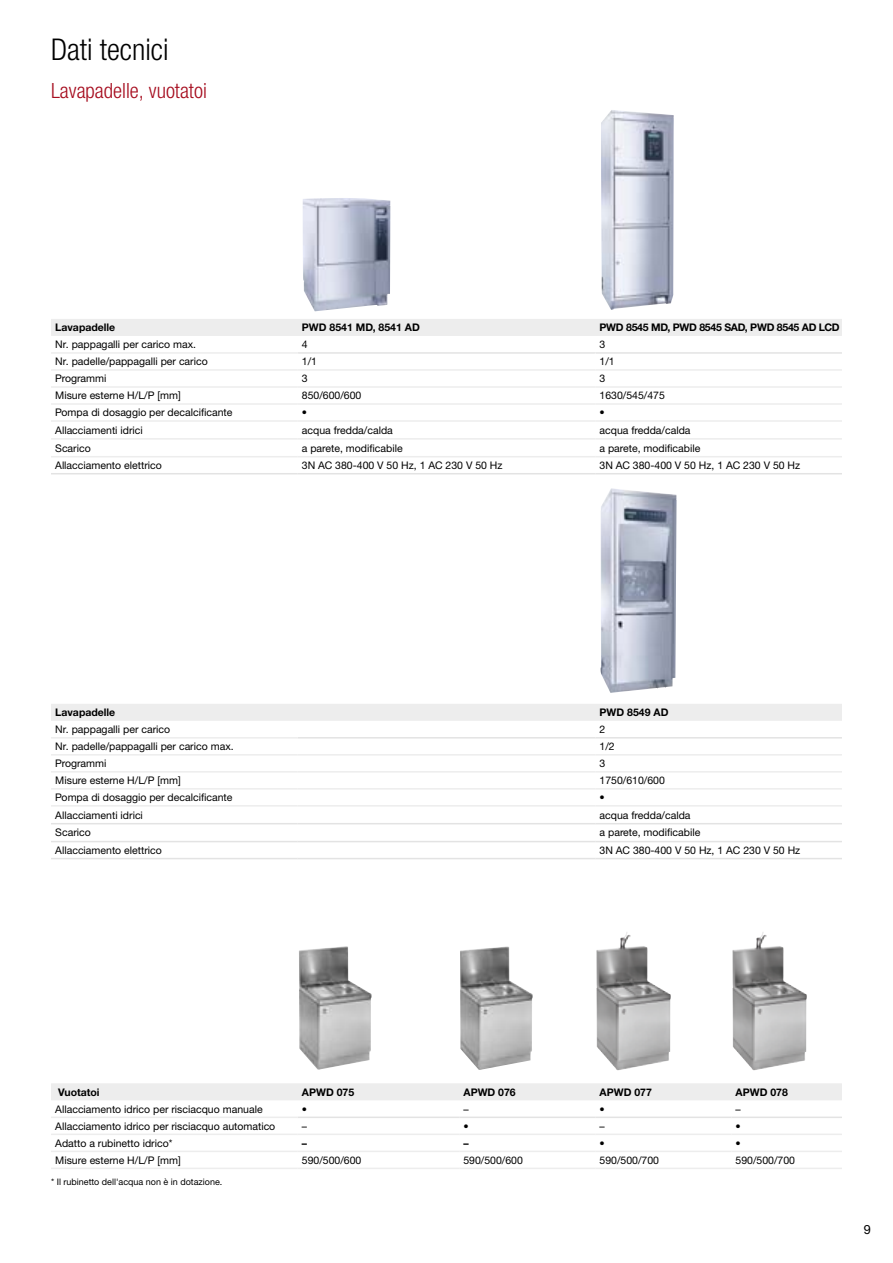
<style>
.page{position:relative;width:893px;height:1263px;background:#fff}
.page>*{position:absolute;margin:0;border:0;box-sizing:border-box;transform-origin:0 0}
.t1{font:300 condensed 30px "Helvetica Neue LTW1 G";color:#000}
.t2{font:300 condensed 21px "Helvetica Neue LTW1 G";color:#a60d1f}
.t3{font:12.75px "Helvetica Neue LTW1 G";color:#000}
.t4{font:10.5px "Helvetica Neue LTW1 G";color:#000}
.t5{font:700 10.5px "Helvetica Neue LTW1 G";color:#000}
.t6{font:700 10.5px "Helvetica Neue LTW1 G";letter-spacing:-.025em;color:#000}
.t7{font:9px "Helvetica Neue LTW1 G";color:#000}
</style>
<div class="page">
<img style="left:303px;top:198px;width:87px;height:113px">
<img style="left:601px;top:110px;width:73px;height:200px">
<img style="left:299px;top:946px;width:73px;height:124px">
<img style="left:460px;top:946px;width:73px;height:124px">
<img style="left:596px;top:932px;width:75px;height:138px">
<img style="left:732px;top:932px;width:75px;height:138px">
<img style="left:601px;top:488px;width:75px;height:205px">
<div style="left:51px;top:319px;width:791px;height:17px;background:#ededed"></div>
<hr style="left:51px;top:473px;width:247px;height:1px;background:#e3e3e3">
<hr style="left:298px;top:473px;width:297px;height:1px;background:#e3e3e3">
<hr style="left:595px;top:473px;width:247px;height:1px;background:#e3e3e3">
<hr style="left:298px;top:352px;width:297px;height:2px;background:#e3e3e3">
<hr style="left:595px;top:352px;width:247px;height:2px;background:#e3e3e3">
<hr style="left:51px;top:352px;width:247px;height:2px;background:#ededed">
<hr style="left:51px;top:369px;width:247px;height:2px;background:#ededed">
<hr style="left:298px;top:369px;width:297px;height:2px;background:#ededed">
<hr style="left:595px;top:369px;width:247px;height:2px;background:#ededed">
<hr style="left:51px;top:386px;width:247px;height:2px;background:#ededed">
<hr style="left:298px;top:386px;width:297px;height:2px;background:#ededed">
<hr style="left:595px;top:386px;width:247px;height:2px;background:#ededed">
<hr style="left:51px;top:403px;width:247px;height:2px;background:#ededed">
<hr style="left:298px;top:403px;width:297px;height:2px;background:#ededed">
<hr style="left:595px;top:403px;width:247px;height:2px;background:#ededed">
<hr style="left:51px;top:420px;width:247px;height:2px;background:#ededed">
<hr style="left:298px;top:420px;width:297px;height:2px;background:#ededed">
<hr style="left:595px;top:420px;width:247px;height:2px;background:#ededed">
<hr style="left:51px;top:438px;width:247px;height:2px;background:#ededed">
<hr style="left:298px;top:438px;width:297px;height:2px;background:#ededed">
<hr style="left:595px;top:438px;width:247px;height:2px;background:#ededed">
<hr style="left:51px;top:456px;width:247px;height:1px;background:#ededed">
<hr style="left:298px;top:456px;width:297px;height:1px;background:#ededed">
<hr style="left:595px;top:456px;width:247px;height:1px;background:#ededed">
<div style="left:51px;top:704px;width:791px;height:17px;background:#ededed"></div>
<hr style="left:298px;top:737px;width:297px;height:1px;background:#e3e3e3">
<hr style="left:595px;top:737px;width:247px;height:1px;background:#e3e3e3">
<hr style="left:51px;top:823px;width:247px;height:1px;background:#e3e3e3">
<hr style="left:298px;top:823px;width:297px;height:1px;background:#e3e3e3">
<hr style="left:595px;top:823px;width:247px;height:1px;background:#e3e3e3">
<hr style="left:51px;top:841px;width:247px;height:1px;background:#e3e3e3">
<hr style="left:298px;top:841px;width:297px;height:1px;background:#e3e3e3">
<hr style="left:595px;top:841px;width:247px;height:1px;background:#e3e3e3">
<hr style="left:51px;top:858px;width:247px;height:1px;background:#e3e3e3">
<hr style="left:298px;top:858px;width:297px;height:1px;background:#e3e3e3">
<hr style="left:595px;top:858px;width:247px;height:1px;background:#e3e3e3">
<hr style="left:51px;top:737px;width:247px;height:1px;background:#ededed">
<hr style="left:51px;top:754px;width:247px;height:1px;background:#ededed">
<hr style="left:298px;top:754px;width:297px;height:1px;background:#ededed">
<hr style="left:595px;top:754px;width:247px;height:1px;background:#ededed">
<hr style="left:51px;top:771px;width:247px;height:1px;background:#ededed">
<hr style="left:298px;top:771px;width:297px;height:1px;background:#ededed">
<hr style="left:595px;top:771px;width:247px;height:1px;background:#ededed">
<hr style="left:51px;top:788px;width:247px;height:1px;background:#ededed">
<hr style="left:298px;top:788px;width:297px;height:1px;background:#ededed">
<hr style="left:595px;top:788px;width:247px;height:1px;background:#ededed">
<hr style="left:51px;top:805px;width:247px;height:1px;background:#ededed">
<hr style="left:298px;top:805px;width:297px;height:1px;background:#ededed">
<hr style="left:595px;top:805px;width:247px;height:1px;background:#ededed">
<div style="left:51px;top:1083px;width:791px;height:17px;background:#ededed"></div>
<hr style="left:298px;top:1116px;width:161px;height:2px;background:#e3e3e3">
<hr style="left:459px;top:1116px;width:136px;height:2px;background:#e3e3e3">
<hr style="left:595px;top:1116px;width:136px;height:2px;background:#e3e3e3">
<hr style="left:731px;top:1116px;width:111px;height:2px;background:#e3e3e3">
<hr style="left:51px;top:1116px;width:247px;height:2px;background:#ededed">
<hr style="left:51px;top:1133px;width:247px;height:2px;background:#ededed">
<hr style="left:298px;top:1133px;width:161px;height:2px;background:#ededed">
<hr style="left:459px;top:1133px;width:136px;height:2px;background:#ededed">
<hr style="left:595px;top:1133px;width:136px;height:2px;background:#ededed">
<hr style="left:731px;top:1133px;width:111px;height:2px;background:#ededed">
<hr style="left:51px;top:1150px;width:247px;height:2px;background:#ededed">
<hr style="left:51px;top:1167px;width:247px;height:2px;background:#ededed">
<hr style="left:298px;top:1150px;width:161px;height:2px;background:#ededed">
<hr style="left:298px;top:1167px;width:161px;height:2px;background:#ededed">
<hr style="left:459px;top:1150px;width:136px;height:2px;background:#ededed">
<hr style="left:459px;top:1167px;width:136px;height:2px;background:#ededed">
<hr style="left:595px;top:1150px;width:136px;height:2px;background:#ededed">
<hr style="left:595px;top:1167px;width:136px;height:2px;background:#ededed">
<hr style="left:731px;top:1150px;width:111px;height:2px;background:#ededed">
<hr style="left:731px;top:1167px;width:111px;height:2px;background:#ededed">
<h1 class="t1" style="left:51px;top:32px;width:119px">Dati tecnici</h1>
<h2 class="t2" style="left:51px;top:78px;width:157px">Lavapadelle, vuotatoi</h2>
<p class="t5" style="left:55px;top:321px;width:62px">Lavapadelle</p>
<p class="t5" style="left:302px;top:321px;width:119px">PWD 8541 MD, 8541 AD</p>
<p class="t6" style="left:600px;top:321px;width:242px">PWD 8545 MD, PWD 8545 SAD, PWD 8545 AD LCD</p>
<p class="t4" style="left:55px;top:338px;width:142px">Nr. pappagalli per carico max.</p>
<p class="t4" style="left:302px;top:338px;width:7px">4</p>
<p class="t4" style="left:600px;top:338px;width:7px">3</p>
<p class="t4" style="left:55px;top:355px;width:154px">Nr. padelle/pappagalli per carico</p>
<p class="t4" style="left:302px;top:355px;width:17px">1/1</p>
<p class="t4" style="left:600px;top:355px;width:17px">1/1</p>
<p class="t4" style="left:55px;top:372px;width:53px">Programmi</p>
<p class="t4" style="left:302px;top:372px;width:7px">3</p>
<p class="t4" style="left:599px;top:372px;width:7px">3</p>
<p class="t4" style="left:55px;top:389px;width:127px">Misure esterne H/L/P [mm]</p>
<p class="t4" style="left:302px;top:389px;width:61px">850/600/600</p>
<p class="t4" style="left:599px;top:389px;width:67px">1630/545/475</p>
<p class="t4" style="left:55px;top:406px;width:179px">Pompa di dosaggio per decalcificante</p>
<p class="t4" style="left:302px;top:406px;width:7px">•</p>
<p class="t4" style="left:599px;top:406px;width:7px">•</p>
<p class="t4" style="left:55px;top:423px;width:89px">Allacciamenti idrici</p>
<p class="t4" style="left:302px;top:423px;width:93px">acqua fredda/calda</p>
<p class="t4" style="left:599px;top:423px;width:93px">acqua fredda/calda</p>
<p class="t4" style="left:55px;top:441px;width:37px">Scarico</p>
<p class="t4" style="left:302px;top:441px;width:102px">a parete, modificabile</p>
<p class="t4" style="left:599px;top:441px;width:102px">a parete, modificabile</p>
<p class="t4" style="left:55px;top:459px;width:108px">Allacciamento elettrico</p>
<p class="t4" style="left:302px;top:459px;width:202px">3N AC 380-400 V 50 Hz, 1 AC 230 V 50 Hz</p>
<p class="t4" style="left:599px;top:459px;width:202px">3N AC 380-400 V 50 Hz, 1 AC 230 V 50 Hz</p>
<p class="t5" style="left:55px;top:706px;width:62px">Lavapadelle</p>
<p class="t5" style="left:600px;top:706px;width:70px">PWD 8549 AD</p>
<p class="t4" style="left:55px;top:723px;width:116px">Nr. pappagalli per carico</p>
<p class="t4" style="left:600px;top:723px;width:7px">2</p>
<p class="t4" style="left:55px;top:740px;width:180px">Nr. padelle/pappagalli per carico max.</p>
<p class="t4" style="left:600px;top:740px;width:17px">1/2</p>
<p class="t4" style="left:55px;top:757px;width:53px">Programmi</p>
<p class="t4" style="left:600px;top:757px;width:7px">3</p>
<p class="t4" style="left:55px;top:774px;width:127px">Misure esterne H/L/P [mm]</p>
<p class="t4" style="left:600px;top:774px;width:67px">1750/610/600</p>
<p class="t4" style="left:55px;top:791px;width:179px">Pompa di dosaggio per decalcificante</p>
<p class="t4" style="left:600px;top:791px;width:7px">•</p>
<p class="t4" style="left:55px;top:808px;width:89px">Allacciamenti idrici</p>
<p class="t4" style="left:600px;top:808px;width:93px">acqua fredda/calda</p>
<p class="t4" style="left:55px;top:826px;width:37px">Scarico</p>
<p class="t4" style="left:600px;top:826px;width:102px">a parete, modificabile</p>
<p class="t4" style="left:55px;top:844px;width:108px">Allacciamento elettrico</p>
<p class="t4" style="left:600px;top:844px;width:202px">3N AC 380-400 V 50 Hz, 1 AC 230 V 50 Hz</p>
<p class="t5" style="left:58px;top:1085px;width:43px">Vuotatoi</p>
<p class="t5" style="left:302px;top:1085px;width:54px">APWD 075</p>
<p class="t5" style="left:463px;top:1085px;width:54px">APWD 076</p>
<p class="t5" style="left:600px;top:1085px;width:54px">APWD 077</p>
<p class="t5" style="left:736px;top:1085px;width:54px">APWD 078</p>
<p class="t4" style="left:55px;top:1102px;width:209px">Allacciamento idrico per risciacquo manuale</p>
<p class="t4" style="left:302px;top:1102px;width:7px">•</p>
<p class="t4" style="left:463px;top:1102px;width:7px">–</p>
<p class="t4" style="left:600px;top:1102px;width:7px">•</p>
<p class="t4" style="left:736px;top:1102px;width:7px">–</p>
<p class="t4" style="left:55px;top:1119px;width:222px">Allacciamento idrico per risciacquo automatico</p>
<p class="t4" style="left:302px;top:1119px;width:7px">–</p>
<p class="t4" style="left:463px;top:1119px;width:7px">•</p>
<p class="t4" style="left:600px;top:1119px;width:7px">–</p>
<p class="t4" style="left:736px;top:1119px;width:7px">•</p>
<p class="t4" style="left:55px;top:1136px;width:119px">Adatto a rubinetto idrico*</p>
<p class="t5" style="left:302px;top:1136px;width:7px">–</p>
<p class="t5" style="left:463px;top:1136px;width:7px">–</p>
<p class="t4" style="left:599px;top:1136px;width:7px">•</p>
<p class="t4" style="left:736px;top:1136px;width:7px">•</p>
<p class="t4" style="left:55px;top:1153px;width:127px">Misure esterne H/L/P [mm]</p>
<p class="t4" style="left:302px;top:1153px;width:61px">590/500/600</p>
<p class="t4" style="left:463px;top:1153px;width:61px">590/500/600</p>
<p class="t4" style="left:599px;top:1153px;width:61px">590/500/700</p>
<p class="t4" style="left:736px;top:1153px;width:61px">590/500/700</p>
<p class="t7" style="left:51px;top:1177px;width:173px">* Il rubinetto dell'acqua non è in dotazione.</p>
<p class="t3" style="left:864px;top:1221px;width:9px">9</p>
</div>
